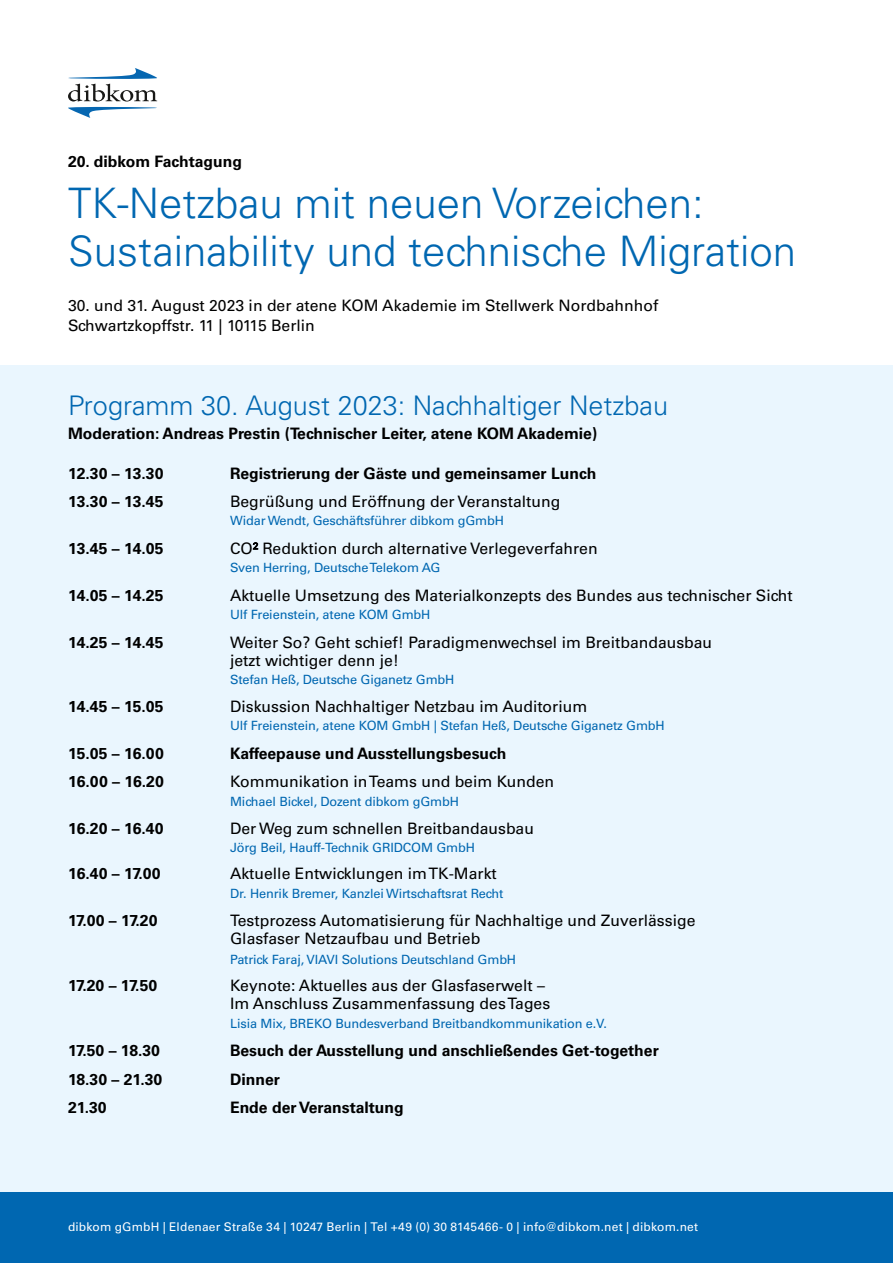
<style>
.page{position:relative;width:893px;height:1263px;background:#fff}
.page>*{position:absolute;margin:0;border:0;box-sizing:border-box;transform-origin:0 0}
.t1{font:300 42px/48px "Univers LT Std";color:#0067b1}
.t2{font:300 27px "Univers LT Std";color:#0067b1}
.t3{font:15.75px/18px "Univers LT Std";color:#000}
.t4{font:700 15.75px "Univers LT Std";color:#000}
.t5{font:12.75px "Univers LT Std";letter-spacing:-.01em;color:#0067b1}
.t6{font:12px "Univers LT Std";letter-spacing:.015em;color:#fff}
.s1{font-weight:300}
</style>
<div class="page">
<div style="left:0;top:366px;width:893px;height:882px;background:#eaf6fe"></div>
<div style="left:0;top:1193px;width:893px;height:70px;background:#0067b1"></div>
<svg style="left:68px;top:68px;width:89px;height:50px"></svg>
<p class="t4" style="left:68px;top:152px;width:176px">20. dibkom Fachtagung</p>
<h1 class="t1" style="left:68px;top:179px;width:729px">TK-Netzbau mit neuen Vorzeichen:<br>Sustainability und technische Migration</h1>
<p class="t3" style="left:68px;top:296px;width:592px;line-height:19.5px">30. und 31. August 2023 in der atene KOM Akademie im Stellwerk Nordbahnhof<br>Schwartzkopffstr. 11 | 10115 Berlin</p>
<h2 class="t2" style="left:68px;top:389px;width:601px">Programm 30. August 2023: Nachhaltiger Netzbau</h2>
<p class="t4" style="left:68px;top:424px;width:531px">Moderation: Andreas Prestin (Technischer Leiter, atene KOM Akademie)</p>
<p class="t4" style="left:68px;top:464px;width:97px">12.30 – 13.30</p>
<p class="t4" style="left:230px;top:464px;width:368px">Registrierung der Gäste und gemeinsamer Lunch</p>
<p class="t4" style="left:68px;top:492px;width:97px">13.30 – 13.45</p>
<p class="t3" style="left:230px;top:492px;width:332px">Begrüßung und Eröffnung der Veranstaltung</p>
<p class="t5" style="left:230px;top:513px;width:275px">Widar Wendt, Geschäftsführer dibkom gGmbH</p>
<p class="t4" style="left:68px;top:539px;width:97px">13.45 – 14.05</p>
<p class="t3" style="left:230px;top:539px;width:369px">CO<span class="s1">²</span> Reduktion durch alternative Verlegeverfahren</p>
<p class="t5" style="left:230px;top:560px;width:212px">Sven Herring, Deutsche Telekom AG</p>
<p class="t4" style="left:68px;top:586px;width:97px">14.05 – 14.25</p>
<p class="t3" style="left:230px;top:586px;width:564px">Aktuelle Umsetzung des Materialkonzepts des Bundes aus technischer Sicht</p>
<p class="t5" style="left:230px;top:607px;width:202px">Ulf Freienstein, atene KOM GmbH</p>
<p class="t4" style="left:68px;top:633px;width:97px">14.25 – 14.45</p>
<p class="t3" style="left:230px;top:633px;width:484px">Weiter So? Geht schief! Paradigmenwechsel im Breitbandausbau jetzt wichtiger denn je!</p>
<p class="t5" style="left:230px;top:671px;width:226px">Stefan Heß, Deutsche Giganetz GmbH</p>
<p class="t4" style="left:68px;top:697px;width:97px">14.45 – 15.05</p>
<p class="t3" style="left:230px;top:697px;width:359px">Diskussion Nachhaltiger Netzbau im Auditorium</p>
<p class="t5" style="left:230px;top:717px;width:436px">Ulf Freienstein, atene KOM GmbH | Stefan Heß, Deutsche Giganetz GmbH</p>
<p class="t4" style="left:68px;top:744px;width:97px">15.05 – 16.00</p>
<p class="t4" style="left:230px;top:744px;width:278px">Kaffeepause und Ausstellungsbesuch</p>
<p class="t4" style="left:68px;top:772px;width:97px">16.00 – 16.20</p>
<p class="t3" style="left:230px;top:772px;width:326px">Kommunikation in Teams und beim Kunden</p>
<p class="t5" style="left:230px;top:793px;width:230px">Michael Bickel, Dozent dibkom gGmbH</p>
<p class="t4" style="left:68px;top:818px;width:97px">16.20 – 16.40</p>
<p class="t3" style="left:230px;top:819px;width:305px">Der Weg zum schnellen Breitbandausbau</p>
<p class="t5" style="left:230px;top:839px;width:246px">Jörg Beil, Hauff-Technik GRIDCOM GmbH</p>
<p class="t4" style="left:68px;top:864px;width:94px">16.40 – 17.00</p>
<p class="t3" style="left:230px;top:865px;width:268px">Aktuelle Entwicklungen im TK-Markt</p>
<p class="t5" style="left:230px;top:886px;width:275px">Dr. Henrik Bremer, Kanzlei Wirtschaftsrat Recht</p>
<p class="t4" style="left:68px;top:911px;width:91px">17.00 – 17.20</p>
<p class="t3" style="left:230px;top:911px;width:467px">Testprozess Automatisierung für Nachhaltige und Zuverlässige<br>Glasfaser Netzaufbau und Betrieb</p>
<p class="t5" style="left:230px;top:951px;width:288px">Patrick Faraj, VIAVI Solutions Deutschland GmbH</p>
<p class="t4" style="left:68px;top:976px;width:91px">17.20 – 17.50</p>
<p class="t3" style="left:230px;top:977px;width:322px">Keynote: Aktuelles aus der Glasfaserwelt –<br>Im Anschluss Zusammenfassung des Tages</p>
<p class="t5" style="left:230px;top:1016px;width:378px">Lisia Mix, BREKO Bundesverband Breitbandkommunikation e.V.</p>
<p class="t4" style="left:68px;top:1041px;width:93px">17.50 – 18.30</p>
<p class="t4" style="left:230px;top:1041px;width:430px">Besuch der Ausstellung und anschließendes Get-together</p>
<p class="t4" style="left:68px;top:1070px;width:96px">18.30 – 21.30</p>
<p class="t4" style="left:230px;top:1070px;width:51px">Dinner</p>
<p class="t4" style="left:68px;top:1098px;width:40px">21.30</p>
<p class="t4" style="left:230px;top:1098px;width:175px">Ende der Veranstaltung</p>
<p class="t6" style="left:68px;top:1220px;width:632px">dibkom gGmbH | Eldenaer Straße 34 | 10247 Berlin | Tel +49 (0) 30 8145466- 0 | info@dibkom.net | dibkom.net</p>
</div>
